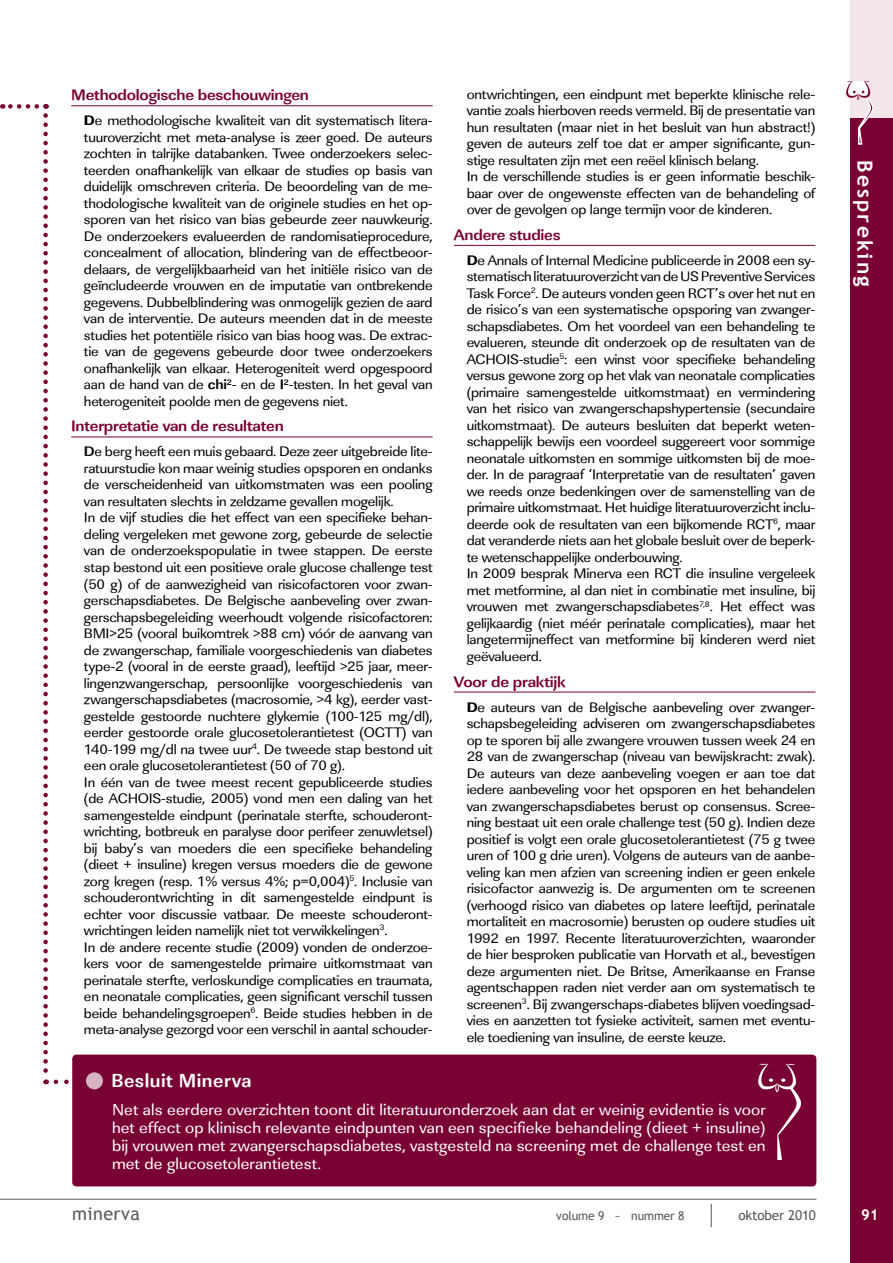
<style>
.page{position:relative;width:893px;height:1263px;background:#fff}
.page>*{position:absolute;margin:0;border:0;box-sizing:border-box;transform-origin:0 0}
.t1{font:700 21px "Trebuchet MS";letter-spacing:.1em;color:#fff}
.t2{font:700 19.5px "Linear Std";letter-spacing:.025em;color:#fff}
.t3{font:18px "Trebuchet MS";letter-spacing:.025em;color:#58585a}
.t4{font:16.35px/18px "Linear Std";letter-spacing:.005em;color:#fff;text-align:justify;scale:1.05 1}
.t5{font:700 15.6px "Linear Std";letter-spacing:-.015em;color:#790033;scale:1.05 1}
.t6{font:700 15px "Trebuchet MS";color:#fff}
.t7{font:14.25px/16.5px "Linear Std";letter-spacing:-.015em;color:#000;scale:1.05 1}
.t8{font:13.5px "Trebuchet MS";letter-spacing:-.01em;color:#58585a}
.t9{font:12px "Trebuchet MS";letter-spacing:-.01em;color:#58585a}
.s1{font-family:"Linear Std Xbold"}
.s2{font-weight:700}
</style>
<div class="page">
<div style="left:850px;top:0;width:43px;height:118px;background:#f2e6eb"></div>
<div style="left:850px;top:118px;width:43px;height:1145px;background:#790033"></div>
<div style="left:72px;top:1054px;width:744px;height:132px;background:#790033;border-radius:4px"></div>
<hr style="left:71px;top:105px;width:362px;height:1px;background:#790033">
<hr style="left:71px;top:437px;width:362px;height:1px;background:#790033">
<hr style="left:454px;top:245px;width:361px;height:1px;background:#790033">
<hr style="left:454px;top:692px;width:361px;height:1px;background:#790033">
<div style="left:86px;top:1072px;width:17px;height:17px;background:#d7b3c2;border-radius:50%"></div>
<svg style="left:759px;top:1064px;width:42px;height:96px"></svg>
<svg style="left:43px;top:115px;width:5px;height:969px"></svg>
<svg style="left:56px;top:1079px;width:17px;height:5px"></svg>
<svg style="left:2px;top:104px;width:35px;height:5px"></svg>
<hr style="left:0;top:1199px;width:816px;height:1px;background:#58585a">
<svg style="left:846px;top:81px;width:28px;height:64px"></svg>
<svg style="left:711px;top:1204px;width:1px;height:23px"></svg>
<p class="t5" style="left:71px;top:86px;width:228px">Methodologische beschouwingen</p>
<p class="t7" style="left:84px;top:112px;width:334px;text-align:justify"><span class="s1">D</span>e methodologische kwaliteit van dit systematisch litera&shy;tuuroverzicht met meta-analyse is zeer goed. De auteurs zochten in talrijke databanken. Twee onderzoekers selec&shy;teerden onafhankelijk van elkaar de studies op basis van duidelijk omschreven criteria. De beoordeling van de me&shy;thodologische kwaliteit van de originele studies en het op&shy;sporen van het risico van bias gebeurde zeer nauwkeurig.<br>De onderzoekers evalueerden de randomisatieprocedure, concealment of allocation, blindering van de effectbeoor&shy;delaars, de vergelijkbaarheid van het initiële risico van de geïncludeerde vrouwen en de imputatie van ontbrekende gegevens. Dubbelblindering was onmogelijk gezien de aard van de interventie. De auteurs meenden dat in de meeste studies het potentiële risico van bias hoog was. De extrac&shy;tie van de gegevens gebeurde door twee onderzoekers onafhankelijk van elkaar. Heterogeniteit werd opgespoord aan de hand van de <span class="s2">chi</span><sup>2</sup>- en de <span class="s2">I</span><sup>2</sup>-testen. In het geval van heterogeniteit poolde men de gegevens niet.</p>
<p class="t5" style="left:71px;top:417px;width:204px">Interpretatie van de resultaten</p>
<p class="t7" style="left:84px;top:444px;width:334px"><span class="s2">D</span>e berg heeft een muis gebaard. Deze zeer uitgebreide lite&shy;ratuurstudie kon maar weinig studies opsporen en ondanks de verscheidenheid van uitkomstmaten was een pooling van resultaten slechts in zeldzame gevallen mogelijk.<br>In de vijf studies die het effect van een specifieke behan&shy;deling vergeleken met gewone zorg, gebeurde de selectie van de onderzoekspopulatie in twee stappen. De eerste stap bestond uit een positieve orale glucose challenge test (50 g) of de aanwezigheid van risicofactoren voor zwan&shy;gerschapsdiabetes. De Belgische aanbeveling over zwan&shy;gerschapsbegeleiding weerhoudt volgende risicofactoren:<br>BMI&gt;25 (vooral buikomtrek &gt;88 cm) vóór de aanvang van de zwangerschap, familiale voorgeschiedenis van diabetes type-2 (vooral in de eerste graad), leeftijd &gt;25 jaar, meer&shy;lingenzwangerschap, persoonlijke voorgeschiedenis van zwangerschapsdiabetes (macrosomie, &gt;4 kg), eerder vast&shy;gestelde gestoorde nuchtere glykemie (100-125 mg/dl), eerder gestoorde orale glucosetolerantietest (OGTT) van 140-199 mg/dl na twee uur<sup>4</sup>. De tweede stap bestond uit een orale glucosetolerantietest (50 of 70 g).<br>In één van de twee meest recent gepubliceerde studies (de ACHOIS-studie, 2005) vond men een daling van het samengestelde eindpunt (perinatale sterfte, schouderont&shy;wrichting, botbreuk en paralyse door perifeer zenuwletsel) bij baby’s van moeders die een specifieke behandeling (dieet + insuline) kregen versus moeders die de gewone zorg kregen (resp. 1% versus 4%; p=0,004)<sup>5</sup>. Inclusie van schouderontwrichting in dit samengestelde eindpunt is echter voor discussie vatbaar. De meeste schouderont&shy;wrichtingen leiden namelijk niet tot verwikkelingen<sup>3</sup>.<br>In de andere recente studie (2009) vonden de onderzoe&shy;kers voor de samengestelde primaire uitkomstmaat van perinatale sterfte, verloskundige complicaties en traumata, en neonatale complicaties, geen significant verschil tussen beide behandelingsgroepen<sup>6</sup>. Beide studies hebben in de meta-analyse gezorgd voor een verschil in aantal schouder-</p>
<h2 class="t2" style="left:111px;top:1069px;width:142px">Besluit Minerva</h2>
<p class="t7" style="left:467px;top:86px;width:334px">ontwrichtingen, een eindpunt met beperkte klinische rele&shy;vantie zoals hierboven reeds vermeld. Bij de presentatie van hun resultaten (maar niet in het besluit van hun abstract!) geven de auteurs zelf toe dat er amper significante, gun&shy;stige resultaten zijn met een reëel klinisch belang.<br>In de verschillende studies is er geen informatie beschik&shy;baar over de ongewenste effecten van de behandeling of over de gevolgen op lange termijn voor de kinderen.</p>
<p class="t5" style="left:454px;top:225px;width:103px">Andere studies</p>
<p class="t7" style="left:467px;top:252px;width:334px"><span class="s1">D</span>e Annals of Internal Medicine publiceerde in 2008 een sy&shy;stematisch literatuuroverzicht van de US Preventive Services Task Force<sup>2</sup>. De auteurs vonden geen RCT’s over het nut en de risico’s van een systematische opsporing van zwanger&shy;schapsdiabetes. Om het voordeel van een behandeling te evalueren, steunde dit onderzoek op de resultaten van de ACHOIS-studie<sup>5</sup>: een winst voor specifieke behandeling versus gewone zorg op het vlak van neonatale complicaties (primaire samengestelde uitkomstmaat) en vermindering van het risico van zwangerschapshypertensie (secundaire uitkomstmaat). De auteurs besluiten dat beperkt weten&shy;schappelijk bewijs een voordeel suggereert voor sommige neonatale uitkomsten en sommige uitkomsten bij de moe&shy;der. In de paragraaf ‘Interpretatie van de resultaten’ gaven we reeds onze bedenkingen over de samenstelling van de primaire uitkomstmaat. Het huidige literatuuroverzicht inclu&shy;deerde ook de resultaten van een bijkomende RCT<sup>6</sup>, maar dat veranderde niets aan het globale besluit over de beperk&shy;te wetenschappelijke onderbouwing.<br>In 2009 besprak Minerva een RCT die insuline vergeleek met metformine, al dan niet in combinatie met insuline, bij vrouwen met zwangerschapsdiabetes<sup>7,8</sup>. Het effect was gelijkaardig (niet méér perinatale complicaties), maar het langetermijneffect van metformine bij kinderen werd niet geëvalueerd.</p>
<p class="t5" style="left:454px;top:672px;width:108px">Voor de praktijk</p>
<p class="t7" style="left:467px;top:699px;width:334px;text-align:justify"><span class="s1">D</span>e auteurs van de Belgische aanbeveling over zwanger&shy;schapsbegeleiding adviseren om zwangerschapsdiabetes op te sporen bij alle zwangere vrouwen tussen week 24 en 28 van de zwangerschap (niveau van bewijskracht: zwak).<br>De auteurs van deze aanbeveling voegen er aan toe dat iedere aanbeveling voor het opsporen en het behandelen van zwangerschapsdiabetes berust op consensus. Scree&shy;ning bestaat uit een orale challenge test (50 g). Indien deze positief is volgt een orale glucosetolerantietest (75 g twee uren of 100 g drie uren). Volgens de auteurs van de aanbe&shy;veling kan men afzien van screening indien er geen enkele risicofactor aanwezig is. De argumenten om te screenen (verhoogd risico van diabetes op latere leeftijd, perinatale mortaliteit en macrosomie) berusten op oudere studies uit 1992 en 1997. Recente literatuuroverzichten, waaronder de hier besproken publicatie van Horvath et al., bevestigen deze argumenten niet. De Britse, Amerikaanse en Franse agentschappen raden niet verder aan om systematisch te screenen<sup>3</sup>. Bij zwangerschaps-diabetes blijven voedingsad&shy;vies en aanzetten tot fysieke activiteit, samen met eventu&shy;ele toediening van insuline, de eerste keuze.</p>
<p class="t4" style="left:112px;top:1101px;width:624px">Net als eerdere overzichten toont dit literatuuronderzoek aan dat er weinig evidentie is voor het effect op klinisch relevante eindpunten van een specifieke behandeling (dieet + insuline) bij vrouwen met zwangerschapsdiabetes, vastgesteld na screening met de challenge test en met de glucosetolerantietest.</p>
<h1 class="t1" style="left:878px;top:160px;width:128px;rotate:90deg">Bespreking</h1>
<p class="t3" style="left:72px;top:1203px;width:69px">minerva</p>
<p class="t6" style="left:861px;top:1206px;width:19px">91</p>
<p class="t9" style="left:556px;top:1209px;width:130px">volume 9 ~ nummer 8</p>
<p class="t8" style="left:738px;top:1208px;width:79px">oktober 2010</p>
</div>
